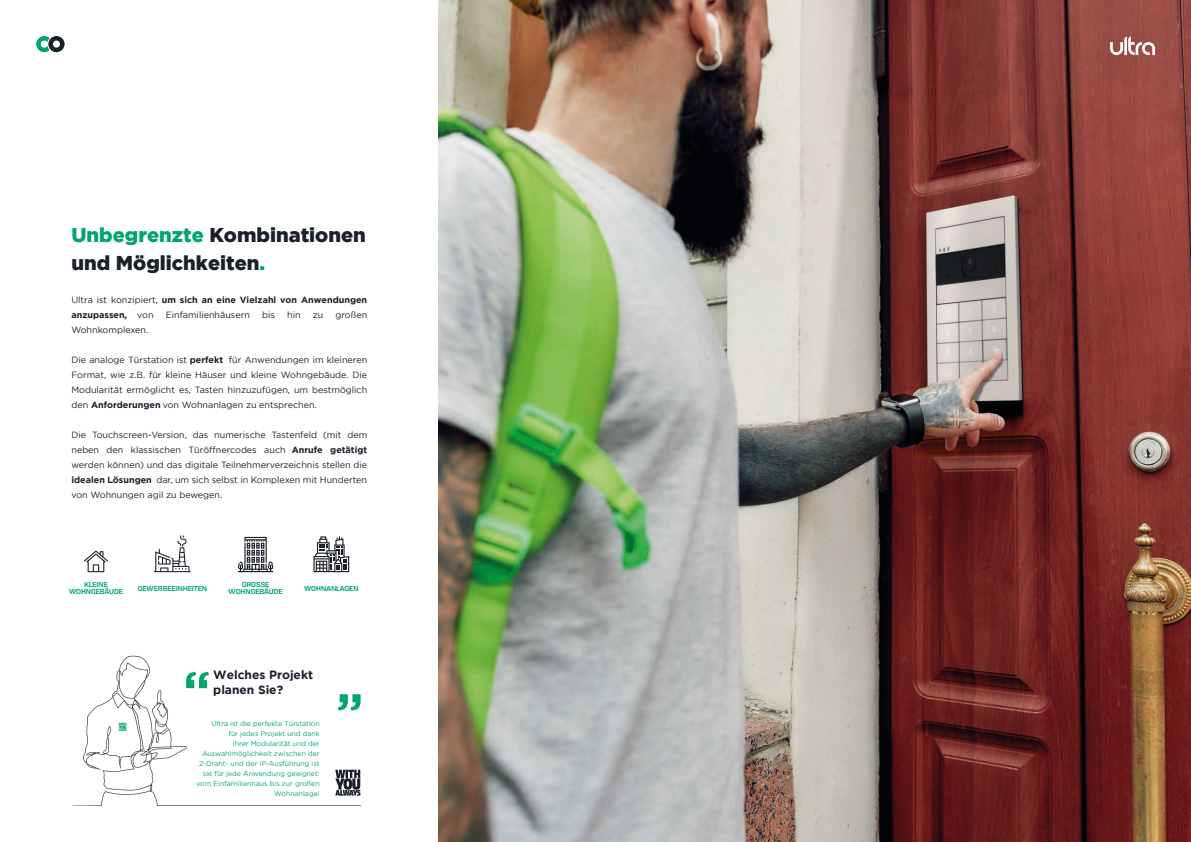
<style>
.page{position:relative;width:1191px;height:842px;background:#fff}
.page>*{position:absolute;margin:0;border:0;box-sizing:border-box;transform-origin:0 0}
.t1{font:900 20px/28px "Gotham";color:#1c202b}
.t2{font:700 12px/15px "Gotham";color:#1c202b}
.t3{font:9px/15px "Gotham";color:#1c202b;text-align:justify}
.t4{font:700 9px/15px "Gotham";color:#1c202b}
.t5{font:7px/10px "Gotham";color:#00a66f;text-align:right}
.t6{font:600 7px/7px "Tofino Personal";color:#00a66f;text-align:center}
.s1{color:#00a66f}
.s2{font-weight:400}
.s3{font-weight:700}
</style>
<div class="page">
<img style="left:438px;top:0;width:753px;height:842px">
<svg style="left:36px;top:36px;width:29px;height:16px"></svg>
<svg style="left:1110px;top:36px;width:45px;height:19px"></svg>
<svg style="left:84px;top:551px;width:24px;height:21px"></svg>
<svg style="left:238px;top:537px;width:35px;height:35px"></svg>
<svg style="left:313px;top:536px;width:36px;height:36px"></svg>
<svg style="left:154px;top:535px;width:37px;height:37px"></svg>
<svg style="left:72px;top:655px;width:289px;height:151px"></svg>
<svg style="left:338px;top:694px;width:22px;height:16px"></svg>
<svg style="left:186px;top:672px;width:23px;height:16px"></svg>
<p class="t1" style="left:71px;top:220px;width:296px"><span class="s1">Unbegrenzte</span> Kombinationen und Möglichkeiten<span class="s1">.</span></p>
<p class="t4" style="left:71px;top:292px;width:297px"><span class="s2">Ultra ist konzipiert,</span> um sich an eine Vielzahl von Anwendungen anzupassen, <span class="s2">von</span></p>
<p class="t3" style="left:166px;top:307px;width:86px">Einfamilienhäusern</p>
<p class="t3" style="left:262px;top:307px;width:14px">bis</p>
<p class="t3" style="left:287px;top:307px;width:15px">hin</p>
<p class="t3" style="left:313px;top:307px;width:12px">zu</p>
<p class="t3" style="left:335px;top:307px;width:33px">großen</p>
<p class="t3" style="left:71px;top:322px;width:78px">Wohnkomplexen.</p>
<p class="t3" style="left:71px;top:352px;width:297px">Die analoge Türstation ist <span class="s3">perfekt</span> für Anwendungen im kleineren Format, wie z.B. für kleine Häuser und kleine Wohngebäude. Die Modularität ermöglicht es, Tasten hinzuzufügen, um bestmöglich den <span class="s3">Anforderungen</span> von Wohnanlagen zu entsprechen.</p>
<p class="t3" style="left:71px;top:427px;width:297px">Die Touchscreen-Version, das numerische Tastenfeld (mit dem neben den klassischen Türöffnercodes auch <span class="s3">Anrufe getätigt </span>werden können) und das digitale Teilnehmerverzeichnis stellen die <span class="s3">idealen Lösungen</span> dar, um sich selbst in Komplexen mit Hunderten von Wohnungen agil zu bewegen.</p>
<p class="t6" style="left:69px;top:581px;width:55px">KLEINE<br>WOHNGEBÄUDE</p>
<p class="t6" style="left:242px;top:581px;width:29px">GROSSE</p>
<p class="t6" style="left:138px;top:584px;width:71px">GEWERBEEINHEITEN</p>
<p class="t6" style="left:229px;top:588px;width:55px">WOHNGEBÄUDE</p>
<p class="t6" style="left:304px;top:584px;width:56px">WOHNANLAGEN</p>
<p class="t2" style="left:213px;top:667px;width:101px">Welches Projekt planen Sie?</p>
<p class="t5" style="left:196px;top:718px;width:125px">Ultra ist die perfekte Türstation<br>für jedes Projekt und dank<br>ihrer Modularität und der<br>Auswahlmöglichkeit zwischen der<br>2-Draht- und der IP-Ausführung ist sie für jede Anwendung geeignet: vom Einfamilienhaus bis zur großen<br>Wohnanlage!</p>
</div>
